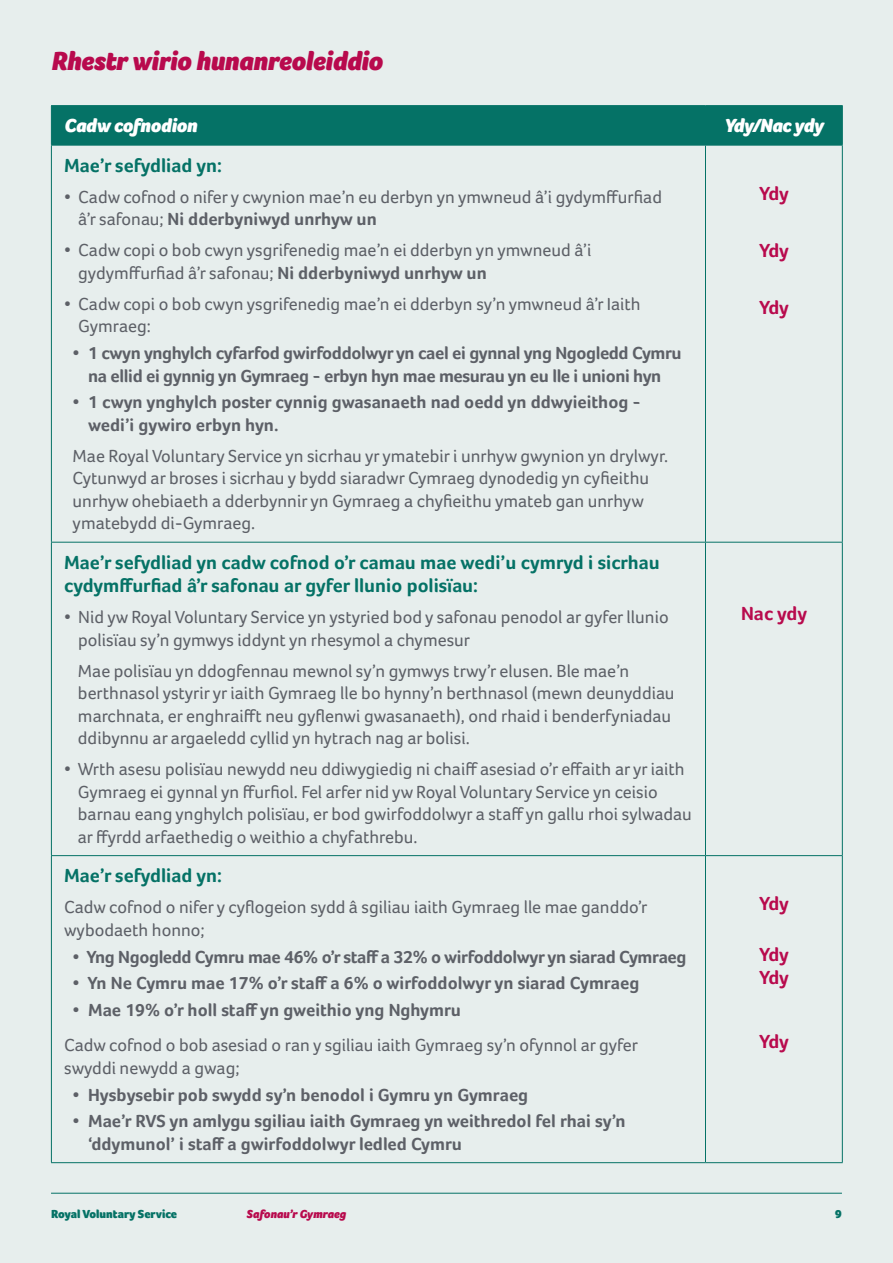
<style>
.page{position:relative;width:893px;height:1263px;background:#e7eeed}
.page>*{position:absolute;margin:0;border:0;box-sizing:border-box;transform-origin:0 0}
.Main_heading{font:italic 900 27px "Foco W";letter-spacing:-.01em;color:#b80a4d}
.t1{font:700 19.5px/23.4px "Foco W";color:#057266}
.t2{font:700 19.5px "Foco W";color:#b80a4d}
.t3{font:italic 900 19.5px "Foco W";letter-spacing:-.015em;color:#fff}
.t4{font:18px/22.5px "Foco W";color:#5d6067}
.t5{font:700 18px/22.5px "Foco W";color:#5d6067}
.t6{font:700 18px/22.5px "Foco W";letter-spacing:-.02em;color:#5d6067;text-align:center}
.t7{font:900 12px "Foco W";color:#057266}
.t8{font:italic 900 12px "Foco W";color:#b80a4d}
.s1{font-weight:700}
</style>
<div class="page">
<div style="left:52px;top:106px;width:790px;height:39px;background:#057266"></div>
<hr style="left:51px;top:145px;width:1px;height:397px;background:#057266">
<hr style="left:705px;top:145px;width:1px;height:397px;background:#057266">
<hr style="left:842px;top:145px;width:1px;height:397px;background:#057266">
<hr style="left:51px;top:542px;width:654px;height:1px;background:#057266">
<hr style="left:51px;top:542px;width:1px;height:313px;background:#057266">
<hr style="left:705px;top:542px;width:138px;height:1px;background:#057266">
<hr style="left:705px;top:542px;width:1px;height:313px;background:#057266">
<hr style="left:842px;top:542px;width:1px;height:313px;background:#057266">
<hr style="left:51px;top:855px;width:654px;height:1px;background:#057266">
<hr style="left:51px;top:856px;width:1px;height:306px;background:#057266">
<hr style="left:705px;top:855px;width:138px;height:1px;background:#057266">
<hr style="left:705px;top:856px;width:1px;height:306px;background:#057266">
<hr style="left:842px;top:856px;width:1px;height:306px;background:#057266">
<hr style="left:51px;top:1162px;width:654px;height:1px;background:#057266">
<hr style="left:705px;top:1162px;width:138px;height:1px;background:#057266">
<hr style="left:51px;top:105px;width:654px;height:1px;background:#057266">
<hr style="left:51px;top:106px;width:1px;height:39px;background:#057266">
<hr style="left:51px;top:145px;width:654px;height:1px;background:#057266">
<hr style="left:705px;top:105px;width:138px;height:1px;background:#057266">
<hr style="left:705px;top:106px;width:1px;height:39px;background:#057266">
<hr style="left:842px;top:106px;width:1px;height:39px;background:#057266">
<hr style="left:705px;top:145px;width:138px;height:1px;background:#057266">
<hr style="left:51px;top:1193px;width:791px;height:1px;background:#057266">
<p class="Main_heading" style="left:51px;top:46px;width:333px">Rhestr wirio hunanreoleiddio</p>
<p class="t3" style="left:64px;top:114px;width:135px">Cadw cofnodion</p>
<p class="t3" style="left:724px;top:114px;width:101px">Ydy/Nac ydy</p>
<p class="t1" style="left:64px;top:153px;width:159px">Mae’r sefydliad yn:</p>
<p class="t4" style="left:78px;top:185px;width:585px;text-indent:-14px">• Cadw cofnod o nifer y cwynion mae’n eu derbyn yn ymwneud â’i gydymffurfiad â’r safonau; <span class="s1">Ni dderbyniwyd unrhyw un</span></p>
<p class="t4" style="left:78px;top:239px;width:515px;text-indent:-14px">• Cadw copi o bob cwyn ysgrifenedig mae’n ei dderbyn yn ymwneud â’i gydymffurfiad â’r safonau; <span class="s1">Ni dderbyniwyd unrhyw un</span></p>
<p class="t4" style="left:78px;top:292px;width:564px;text-indent:-14px">• Cadw copi o bob cwyn ysgrifenedig mae’n ei dderbyn sy’n ymwneud â’r Iaith<br>Gymraeg:</p>
<p class="t6" style="left:73px;top:342px;width:611px">• 1 cwyn ynghylch cyfarfod gwirfoddolwyr yn cael ei gynnal yng Ngogledd Cymru na ellid ei gynnig yn Gymraeg - erbyn hyn mae mesurau yn eu lle i unioni hyn</p>
<p class="t5" style="left:88px;top:391px;width:554px;text-indent:-15px">• 1 cwyn ynghylch poster cynnig gwasanaeth nad oedd yn ddwyieithog - wedi’i gywiro erbyn hyn.</p>
<p class="t4" style="left:73px;top:444px;width:597px">Mae Royal Voluntary Service yn sicrhau yr ymatebir i unrhyw gwynion yn drylwyr.<br>Cytunwyd ar broses i sicrhau y bydd siaradwr Cymraeg dynodedig yn cyfieithu unrhyw ohebiaeth a dderbynnir yn Gymraeg a chyfieithu ymateb gan unrhyw ymatebydd di-Gymraeg.</p>
<p class="t2" style="left:759px;top:181px;width:31px">Ydy</p>
<p class="t2" style="left:759px;top:239px;width:31px">Ydy</p>
<p class="t2" style="left:759px;top:296px;width:31px">Ydy</p>
<p class="t1" style="left:64px;top:550px;width:597px">Mae’r sefydliad yn cadw cofnod o’r camau mae wedi’u cymryd i sicrhau cydymffurfiad â’r safonau ar gyfer llunio polisïau:</p>
<p class="t4" style="left:78px;top:606px;width:592px;text-indent:-14px">• Nid yw Royal Voluntary Service yn ystyried bod y safonau penodol ar gyfer llunio polisïau sy’n gymwys iddynt yn rhesymol a chymesur</p>
<p class="t4" style="left:78px;top:659px;width:598px">Mae polisïau yn ddogfennau mewnol sy’n gymwys trwy’r elusen. Ble mae’n berthnasol ystyrir yr iaith Gymraeg lle bo hynny’n berthnasol (mewn deunyddiau marchnata, er enghraifft neu gyflenwi gwasanaeth), ond rhaid i benderfyniadau ddibynnu ar argaeledd cyllid yn hytrach nag ar bolisi.</p>
<p class="t4" style="left:78px;top:758px;width:615px;text-indent:-14px">• Wrth asesu polisïau newydd neu ddiwygiedig ni chaiff asesiad o’r effaith ar yr iaith Gymraeg ei gynnal yn ffurfiol. Fel arfer nid yw Royal Voluntary Service yn ceisio barnau eang ynghylch polisïau, er bod gwirfoddolwyr a staff yn gallu rhoi sylwadau ar ffyrdd arfaethedig o weithio a chyfathrebu.</p>
<p class="t1" style="left:64px;top:864px;width:159px">Mae’r sefydliad yn:</p>
<p class="t4" style="left:64px;top:896px;width:585px">Cadw cofnod o nifer y cyflogeion sydd â sgiliau iaith Gymraeg lle mae ganddo’r wybodaeth honno;</p>
<p class="t6" style="left:73px;top:945px;width:615px">• Yng Ngogledd Cymru mae 46% o’r staff a 32% o wirfoddolwyr yn siarad Cymraeg</p>
<p class="t5" style="left:73px;top:972px;width:568px">• Yn Ne Cymru mae 17% o’r staff a 6% o wirfoddolwyr yn siarad Cymraeg</p>
<p class="t5" style="left:73px;top:999px;width:390px">• Mae 19% o’r holl staff yn gweithio yng Nghymru</p>
<p class="t4" style="left:64px;top:1034px;width:575px">Cadw cofnod o bob asesiad o ran y sgiliau iaith Gymraeg sy’n ofynnol ar gyfer swyddi newydd a gwag;</p>
<p class="t5" style="left:73px;top:1083px;width:457px">• Hysbysebir pob swydd sy’n benodol i Gymru yn Gymraeg</p>
<p class="t5" style="left:88px;top:1110px;width:539px;text-indent:-15px">• Mae’r RVS yn amlygu sgiliau iaith Gymraeg yn weithredol fel rhai sy’n ‘ddymunol’ i staff a gwirfoddolwyr ledled Cymru</p>
<p class="t2" style="left:741px;top:602px;width:68px">Nac ydy</p>
<p class="t2" style="left:759px;top:892px;width:31px">Ydy</p>
<p class="t2" style="left:759px;top:943px;width:31px">Ydy</p>
<p class="t2" style="left:759px;top:966px;width:31px">Ydy</p>
<p class="t2" style="left:759px;top:1030px;width:31px">Ydy</p>
<p class="t7" style="left:51px;top:1207px;width:128px">Royal Voluntary Service</p>
<p class="t8" style="left:247px;top:1207px;width:101px">Safonau’r Gymraeg</p>
<p class="t7" style="left:835px;top:1207px;width:9px">9</p>
</div>
